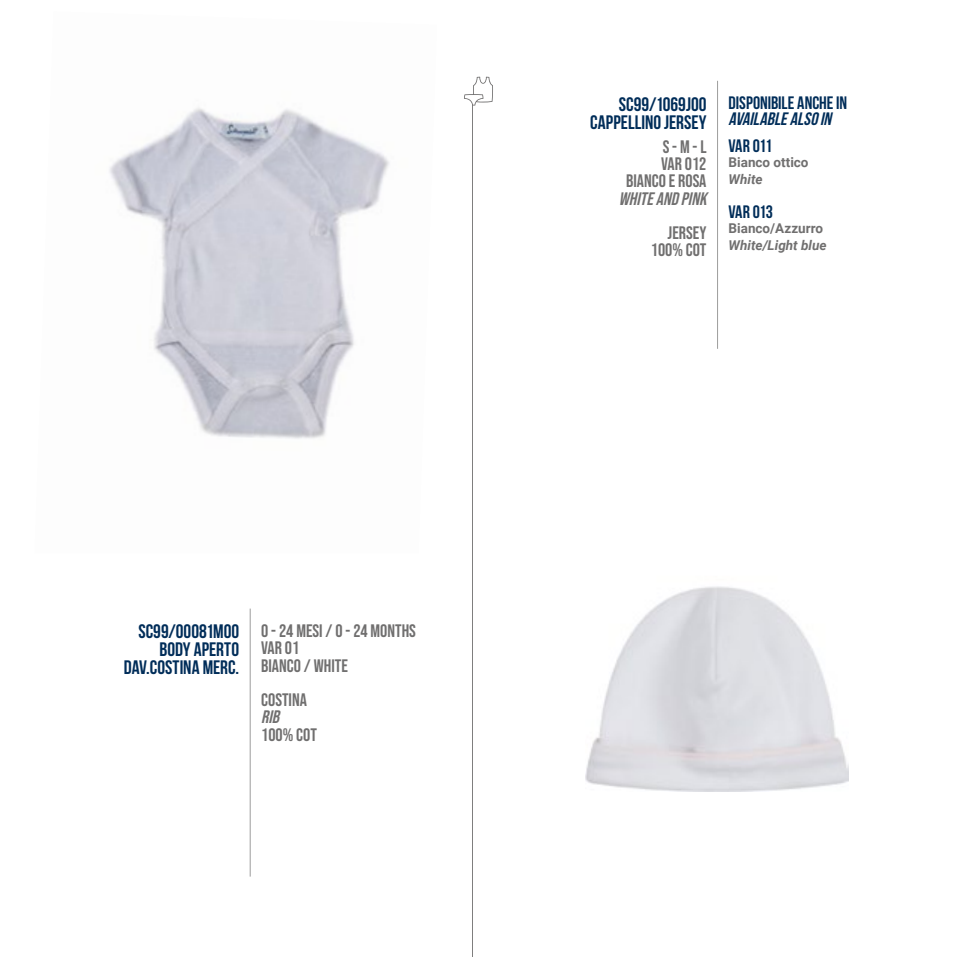
<style>
.page{position:relative;width:957px;height:957px;background:#fff}
.page>*{position:absolute;margin:0;border:0;box-sizing:border-box;transform-origin:0 0}
.t1{font:700 19.5px/18px "Bebas Neue";color:#002d59;text-align:right}
.t2{font:18px/17.2px "Bebas Neue";color:#706f6f;text-align:right}
.t3{font:700 18px "Bebas Neue";letter-spacing:-.005em;color:#002d59}
.t4{font:italic 18px "Bebas Neue";color:#706f6f}
.t5{font:italic 700 18px "Bebas Neue";color:#002d59}
.t6{font:700 13.5px "Roboto";color:#706f6f}
.t7{font:italic 700 13.5px "Roboto";color:#706f6f}
</style>
<div class="page">
<img style="left:109px;top:107px;width:281px;height:332px">
<img style="left:585px;top:586px;width:263px;height:205px">
<svg style="left:464px;top:77px;width:29px;height:880px"></svg>
<hr style="left:250px;top:608px;width:1px;height:268px;background:#9d9d9c">
<hr style="left:717px;top:81px;width:1px;height:268px;background:#9d9d9c">
<p class="t1" style="left:124px;top:622px;width:117px">SC99/00081M00<br>BODY APERTO<br>DAV.COSTINA MERC.</p>
<p class="t2" style="left:261px;top:622px;width:156px;text-align:left">0 - 24 MESI / 0 - 24 MONTHS<br>VAR 01<br>BIANCO / WHITE</p>
<p class="t2" style="left:261px;top:691px;width:47px">COSTINA</p>
<p class="t4" style="left:261px;top:707px;width:24px">RIB</p>
<p class="t2" style="left:261px;top:725px;width:57px">100% COT</p>
<p class="t1" style="left:590px;top:95px;width:118px">SC99/1069J00<br>CAPPELLINO JERSEY</p>
<p class="t2" style="left:626px;top:138px;width:82px">S - M - L<br>VAR 012<br>BIANCO E ROSA</p>
<p class="t4" style="left:619px;top:188px;width:93px">WHITEANDPINK</p>
<p class="t2" style="left:651px;top:223px;width:57px">JERSEY<br>100% COT</p>
<p class="t3" style="left:728px;top:93px;width:120px">DISPONIBILE ANCHE IN</p>
<p class="t5" style="left:728px;top:109px;width:108px">AVAILABLEALSOIN</p>
<p class="t3" style="left:728px;top:136px;width:45px">VAR 011</p>
<p class="t6" style="left:728px;top:153px;width:82px">Bianco ottico</p>
<p class="t7" style="left:728px;top:169px;width:36px">White</p>
<p class="t3" style="left:728px;top:202px;width:46px">VAR 013</p>
<p class="t6" style="left:728px;top:219px;width:96px">Bianco/Azzurro</p>
<p class="t7" style="left:728px;top:235px;width:100px">White/Light blue</p>
</div>
